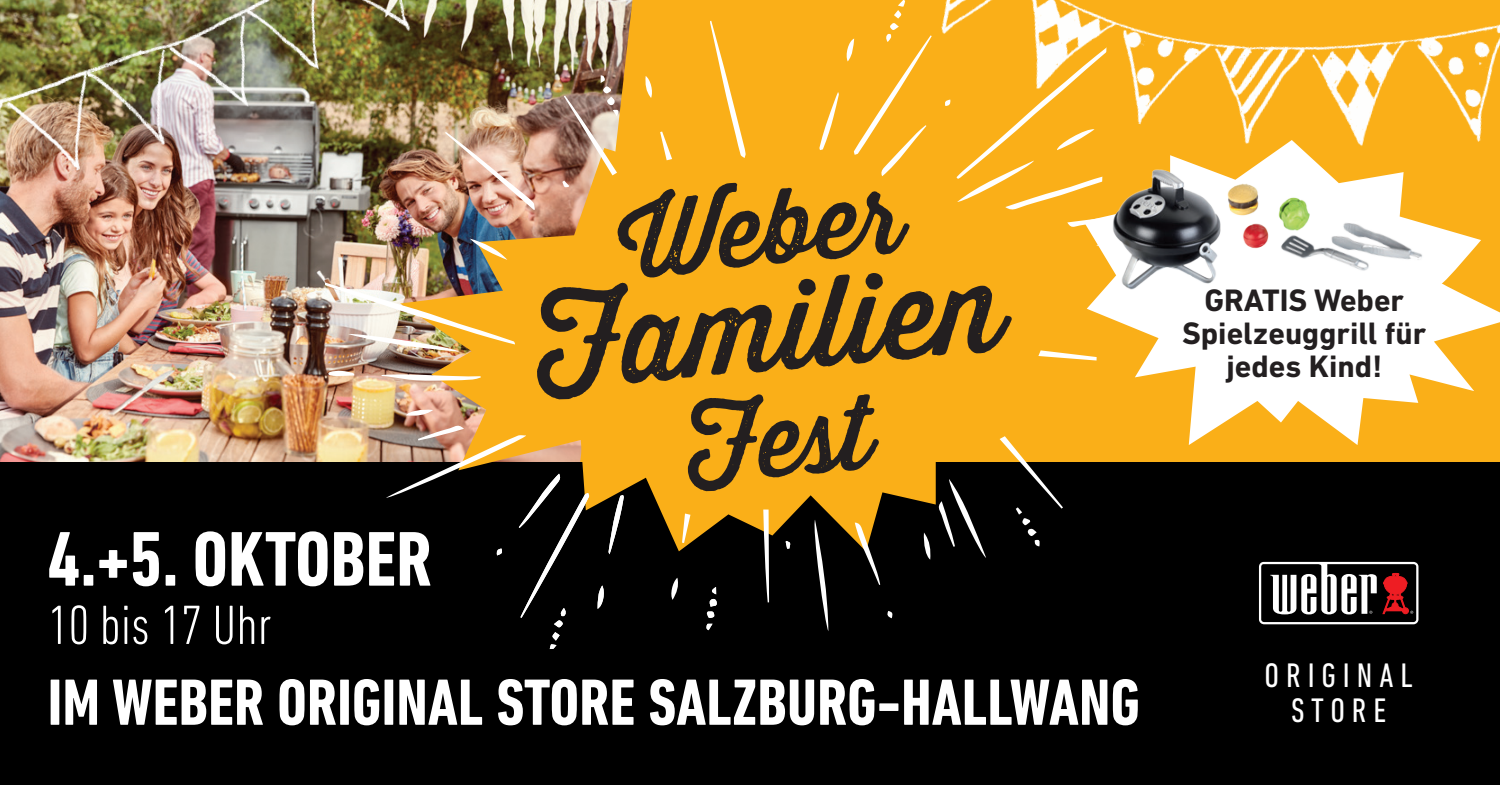
<style>
.page{position:relative;width:1500px;height:785px;background:#faaf18}
.page>*{position:absolute;margin:0;border:0;box-sizing:border-box;transform-origin:0 0}
.t1{font:122.88px "Thirsty Rough Reg";color:#231f20}
.t2{font:102px "Thirsty Rough Reg";color:#231f20}
.t3{font:700 condensed 78.75px "DIN Next LT Pro";color:#fff}
.t4{font:700 condensed 66.5px "DIN Next LT Pro";color:#fff}
.t5{font:300 condensed 56.25px "DIN Next LT Pro";color:#fff}
.t6{font:condensed 34.62px/34.6px "DIN Next LT Pro";letter-spacing:.2em;color:#fff;text-align:center}
.t7{font:700 31.5px/32.9px "DIN Next LT Pro";color:#231f20;text-align:center}
</style>
<div class="page">
<img style="left:0;top:0;width:632px;height:462px">
<div style="left:0;top:462px;width:1500px;height:323px;background:#000"></div>
<div style="left:1258px;top:561px;width:162px;height:65px;border:3px solid #000;border-radius:5px"></div>
<div style="left:1259px;top:562px;width:159px;height:62px;background:linear-gradient(to right,#f0f0f0,#efefef);border-radius:5px"></div>
<div style="left:1261px;top:564px;width:155px;height:58px;background:#000;border-radius:3px"></div>
<svg style="left:1383px;top:573px;width:30px;height:41px"></svg>
<svg style="left:1270px;top:564px;width:107px;height:50px"></svg>
<svg style="left:400px;top:119px;width:640px;height:432px"></svg>
<svg style="left:710px;top:21px;width:36px;height:137px"></svg>
<img style="left:445px;top:132px;width:90px;height:78px">
<img style="left:325px;top:280px;width:190px;height:72px">
<svg style="left:382px;top:373px;width:99px;height:8px"></svg>
<svg style="left:1038px;top:350px;width:46px;height:13px"></svg>
<svg style="left:819px;top:92px;width:20px;height:58px"></svg>
<svg style="left:1067px;top:220px;width:17px;height:7px"></svg>
<svg style="left:470px;top:239px;width:37px;height:21px"></svg>
<svg style="left:660px;top:132px;width:12px;height:28px"></svg>
<svg style="left:328px;top:370px;width:26px;height:6px"></svg>
<svg style="left:406px;top:409px;width:27px;height:7px"></svg>
<svg style="left:645px;top:76px;width:7px;height:22px"></svg>
<svg style="left:845px;top:38px;width:21px;height:138px"></svg>
<svg style="left:562px;top:181px;width:7px;height:7px"></svg>
<svg style="left:1000px;top:436px;width:63px;height:110px"></svg>
<img style="left:564px;top:75px;width:56px;height:100px">
<svg style="left:608px;top:495px;width:16px;height:59px"></svg>
<svg style="left:597px;top:585px;width:7px;height:24px"></svg>
<svg style="left:554px;top:620px;width:9px;height:8px"></svg>
<svg style="left:386px;top:425px;width:203px;height:193px"></svg>
<svg style="left:550px;top:632px;width:10px;height:17px"></svg>
<svg style="left:763px;top:510px;width:6px;height:92px"></svg>
<svg style="left:682px;top:514px;width:8px;height:29px"></svg>
<svg style="left:671px;top:578px;width:7px;height:22px"></svg>
<svg style="left:786px;top:541px;width:4px;height:8px"></svg>
<svg style="left:706px;top:587px;width:11px;height:43px"></svg>
<svg style="left:938px;top:479px;width:48px;height:79px"></svg>
<svg style="left:923px;top:533px;width:8px;height:27px"></svg>
<svg style="left:812px;top:520px;width:16px;height:110px"></svg>
<svg style="left:855px;top:523px;width:25px;height:62px"></svg>
<svg style="left:887px;top:611px;width:6px;height:7px"></svg>
<img style="left:866px;top:0;width:634px;height:216px">
<img style="left:0;top:0;width:507px;height:193px">
<svg style="left:1084px;top:140px;width:416px;height:305px"></svg>
<img style="left:1230px;top:179px;width:88px;height:75px">
<img style="left:1269px;top:219px;width:166px;height:58px">
<img style="left:1107px;top:163px;width:123px;height:130px">
<h3 class="t3" style="left:48px;top:514px;width:386px">4.+5. OKTOBER</h3>
<h3 class="t5" style="left:48px;top:593px;width:226px">10 bis 17 Uhr</h3>
<h2 class="t2" style="left:612px;top:165px;width:286px;rotate:-5deg">Weber</h2>
<h1 class="t1" style="left:527px;top:256px;width:471px;rotate:-5deg">Familien</h1>
<h2 class="t2" style="left:680px;top:372px;width:188px;rotate:-5deg">Fest</h2>
<h3 class="t4" style="left:48px;top:665px;width:1094px">IM WEBER ORIGINAL STORE SALZBURG-HALLWANG</h3>
<p class="t7" style="left:1182px;top:284px;width:246px">gratis Weber<br>Spielzeuggrill für jedes Kind!</p>
<p class="t6" style="left:1265px;top:658px;width:150px">ORIGINAL<br>STORE</p>
</div>
